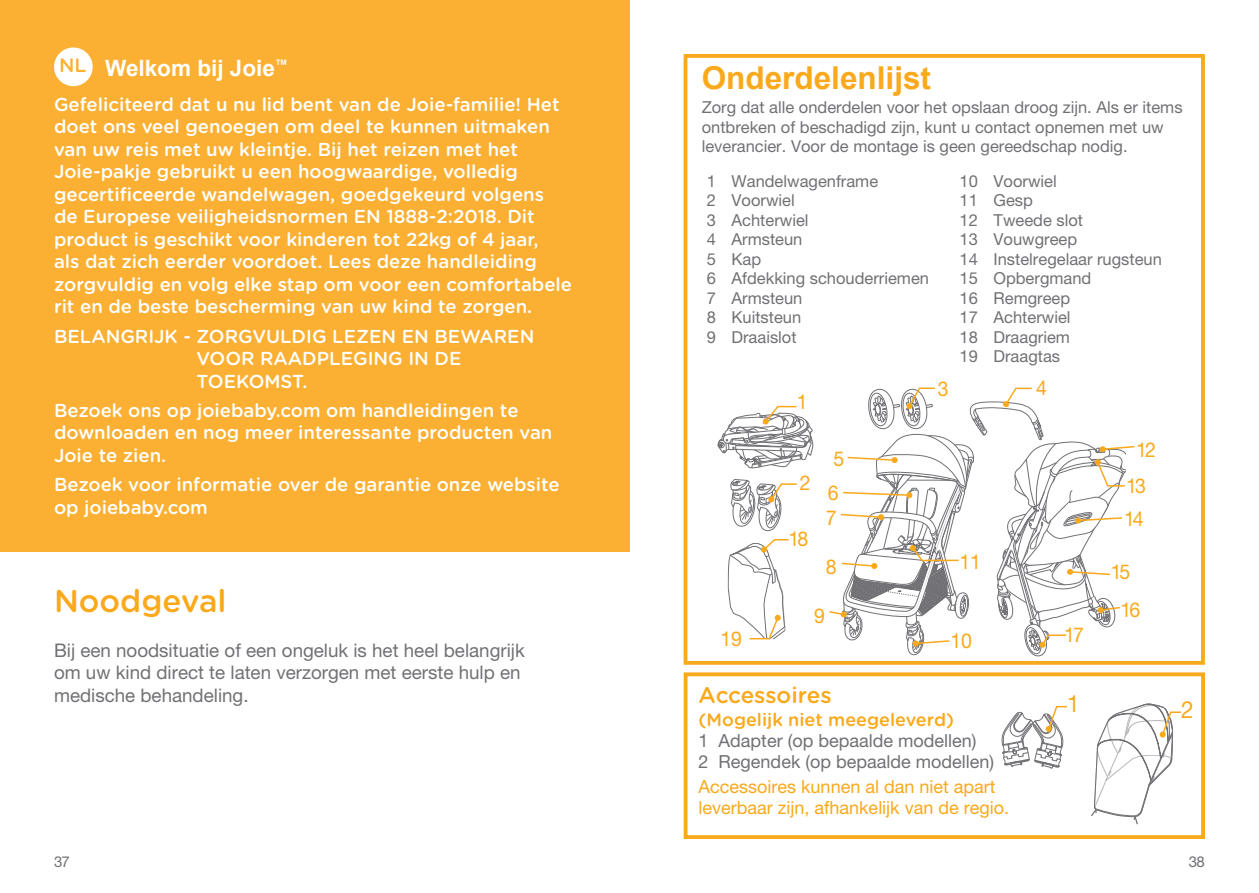
<style>
.page{position:relative;width:1259px;height:893px;background:#fff}
.page>*{position:absolute;margin:0;border:0;box-sizing:border-box;transform-origin:0 0}
.t1{font:700 31.5px "Arial";color:#f9a91b}
.t2{font:500 31.5px "Gotham Rounded";color:#f9a91b}
.内容{font:23.7px "Helvetica Neue LT Std";color:#f9a91b;scale:.95 1}
.t3{font:700 22.5px "Arial";color:#fff}
.t4{font:500 22.5px "Gotham Rounded";letter-spacing:-.005em;color:#f9a91b}
.内容-2{font:20.4px "Helvetica Neue LT Std";letter-spacing:-.1em;color:#f9a91b;scale:.95 1}
.t5{font:500 19.5px "Gotham Rounded";color:#fbb033}
.t6{font:500 18.75px/22.5px "Gotham Rounded";color:#fff}
.内容-3{font:18.75px/22.5px "Helvetica Neue LT Std";color:#717074}
.内容-4{font:18px/21px "Helvetica Neue LT Std";color:#f9a91b}
.内容-5{font:18px "Helvetica Neue LT Std";color:#717074}
.t7{font:500 18px "Gotham Rounded";color:#f9a91b}
.内容-6{font:16.5px/19.5px "Helvetica Neue LT Std";color:#717074}
.t8{font:15px "Helvetica Neue LT Std";color:#717074}
</style>
<div class="page">
<div style="left:0;top:0;width:629px;height:551px;background:#fbb033"></div>
<div style="left:54px;top:47px;width:39px;height:39px;background:#fff;border-radius:50%"></div>
<div style="left:683px;top:54px;width:521px;height:611px;border:4px solid #f9a91b"></div>
<div style="left:683px;top:672px;width:522px;height:167px;border:4px solid #f9a91b"></div>
<svg style="left:1001px;top:705px;width:66px;height:64px"></svg>
<svg style="left:1091px;top:703px;width:90px;height:121px"></svg>
<svg style="left:717px;top:405px;width:96px;height:63px"></svg>
<svg style="left:730px;top:479px;width:67px;height:52px"></svg>
<svg style="left:829px;top:387px;width:306px;height:269px"></svg>
<svg style="left:727px;top:539px;width:62px;height:101px"></svg>
<p class="t5" style="left:59px;top:51px;width:29px">NL</p>
<p class="t3" style="left:105px;top:53px;width:184px">Welkom bij Joie<sup>™</sup></p>
<p class="t6" style="left:54px;top:92px;width:519px">Gefeliciteerd dat u nu lid bent van de Joie-familie! Het doet ons veel genoegen om deel te kunnen uitmaken van uw reis met uw kleintje. Bij het reizen met het Joie-pakje gebruikt u een hoogwaardige, volledig gecertificeerde wandelwagen, goedgekeurd volgens de Europese veiligheidsnormen EN 1888-2:2018. Dit product is geschikt voor kinderen tot 22kg of 4 jaar,<br>als dat zich eerder voordoet. Lees deze handleiding zorgvuldig en volg elke stap om voor een comfortabele rit en de beste bescherming van uw kind te zorgen.</p>
<p class="t6" style="left:197px;top:324px;width:339px;text-indent:-143px">BELANGRIJK - ZORGVULDIG LEZEN EN BEWAREN<br>VOOR RAADPLEGING IN DE<br>TOEKOMST.</p>
<p class="t6" style="left:54px;top:398px;width:500px">Bezoek ons op joiebaby.com om handleidingen te downloaden en nog meer interessante producten van<br>Joie te zien.</p>
<p class="t6" style="left:54px;top:472px;width:507px">Bezoek voor informatie over de garantie onze website op joiebaby.com</p>
<p class="t2" style="left:54px;top:578px;width:174px">Noodgeval</p>
<p class="内容-3" style="left:54px;top:638px;width:472px">Bij een noodsituatie of een ongeluk is het heel belangrijk om uw kind direct te laten verzorgen met eerste hulp en medische behandeling.</p>
<p class="t1" style="left:702px;top:58px;width:231px">Onderdelenlijst</p>
<p class="内容-6" style="left:702px;top:97px;width:482px">Zorg dat alle onderdelen voor het opslaan droog zijn. Als er items ontbreken of beschadigd zijn, kunt u contact opnemen met uw leverancier. Voor de montage is geen gereedschap nodig.</p>
<p class="内容-6" style="left:706px;top:171px;width:173px">1 Wandelwagenframe</p>
<p class="内容-6" style="left:706px;top:191px;width:90px">2 Voorwiel</p>
<p class="内容-6" style="left:706px;top:210px;width:103px">3 Achterwiel</p>
<p class="内容-6" style="left:706px;top:230px;width:97px">4 Armsteun</p>
<p class="内容-6" style="left:706px;top:249px;width:56px">5 Kap</p>
<p class="内容-6" style="left:706px;top:269px;width:224px">6 Afdekking schouderriemen</p>
<p class="内容-6" style="left:706px;top:288px;width:97px">7 Armsteun</p>
<p class="内容-6" style="left:706px;top:308px;width:96px">8 Kuitsteun</p>
<p class="内容-6" style="left:706px;top:327px;width:91px">9 Draaislot</p>
<p class="内容-2" style="left:797px;top:390px;width:13px">1</p>
<p class="内容-2" style="left:937px;top:377px;width:13px">3</p>
<p class="内容-6" style="left:959px;top:171px;width:99px">10 Voorwiel</p>
<p class="内容-6" style="left:959px;top:191px;width:75px">11 Gesp</p>
<p class="内容-6" style="left:959px;top:210px;width:125px">12 Tweede slot</p>
<p class="内容-6" style="left:959px;top:230px;width:119px">13 Vouwgreep</p>
<p class="内容-6" style="left:959px;top:249px;width:204px">14 Instelregelaar rugsteun</p>
<p class="内容-6" style="left:959px;top:269px;width:133px">15 Opbergmand</p>
<p class="内容-6" style="left:959px;top:288px;width:112px">16 Remgreep</p>
<p class="内容-6" style="left:959px;top:308px;width:112px">17 Achterwiel</p>
<p class="内容-6" style="left:959px;top:327px;width:112px">18 Draagriem</p>
<p class="内容-6" style="left:959px;top:347px;width:102px">19 Draagtas</p>
<p class="内容-2" style="left:1036px;top:375px;width:13px">4</p>
<p class="内容-2" style="left:720px;top:627px;width:24px">19</p>
<p class="内容-2" style="left:800px;top:471px;width:13px">2</p>
<p class="内容-2" style="left:788px;top:527px;width:22px">18</p>
<p class="内容-2" style="left:833px;top:447px;width:13px">5</p>
<p class="内容-2" style="left:827px;top:481px;width:13px">6</p>
<p class="内容-2" style="left:826px;top:505px;width:13px">7</p>
<p class="内容-2" style="left:826px;top:554px;width:13px">8</p>
<p class="内容-2" style="left:814px;top:603px;width:13px">9</p>
<p class="内容-2" style="left:959px;top:550px;width:24px">11</p>
<p class="内容-2" style="left:950px;top:629px;width:24px">10</p>
<p class="内容-2" style="left:1064px;top:622px;width:22px">17</p>
<p class="内容-2" style="left:1136px;top:438px;width:22px">12</p>
<p class="内容-2" style="left:1126px;top:473px;width:22px">13</p>
<p class="内容-2" style="left:1124px;top:507px;width:22px">14</p>
<p class="内容-2" style="left:1110px;top:560px;width:22px">15</p>
<p class="内容-2" style="left:1120px;top:598px;width:22px">16</p>
<p class="t4" style="left:698px;top:679px;width:134px">Accessoires</p>
<p class="t7" style="left:698px;top:707px;width:257px">(Mogelijk niet meegeleverd)</p>
<p class="内容-5" style="left:698px;top:730px;width:279px">1 Adapter (op bepaalde modellen)</p>
<p class="内容-5" style="left:698px;top:751px;width:297px">2 Regendek (op bepaalde modellen)</p>
<p class="内容-4" style="left:698px;top:776px;width:312px">Accessoires kunnen al dan niet apart leverbaar zijn, afhankelijk van de regio.</p>
<p class="内容" style="left:1067px;top:690px;width:15px">1</p>
<p class="内容" style="left:1181px;top:695px;width:15px">2</p>
<p class="t8" style="left:54px;top:852px;width:17px">37</p>
<p class="t8" style="left:1188px;top:852px;width:18px">38</p>
</div>
